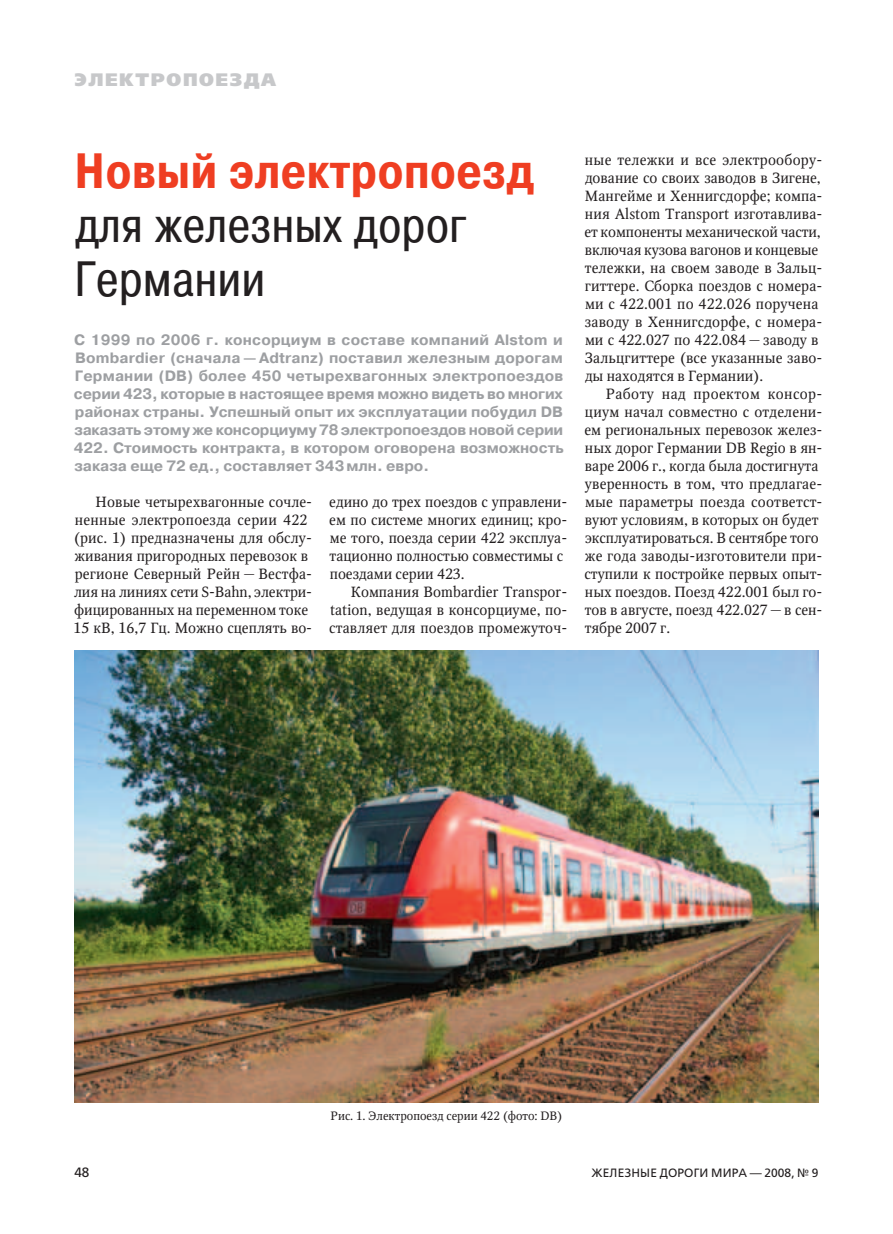
<style>
.page{position:relative;width:893px;height:1234px;background:#fff}
.page>*{position:absolute;margin:0;border:0;box-sizing:border-box;transform-origin:0 0}
.t1{font:49.5px/54px "Pragmatica Cond";color:#231f20}
.t2{font:700 49.5px "Pragmatica Cond";color:#ef3e22}
.t3{font:800 18px "Free Set";letter-spacing:.09em;color:#c7c8ca}
.t4{font:700 15px/18px "Pragmatica";color:#9d9fa2;text-align:justify}
.t5{font:14.7px/18px "Octava";letter-spacing:.005em;color:#231f20}
.t6{font:13.5px "Free Set";color:#231f20}
.t7{font:12px "Octava";color:#231f20}
.t8{font:12px "Free Set";letter-spacing:.01em;color:#231f20}
</style>
<div class="page">
<img style="left:74px;top:650px;width:745px;height:452px">
<p class="t3" style="left:74px;top:68px;width:203px">Электропоезда</p>
<h1 class="t2" style="left:74px;top:140px;width:461px">Новый электропоезд</h1>
<h1 class="t1" style="left:75px;top:197px;width:394px">для железных дорог<br>Германии</h1>
<p class="t4" style="left:74px;top:331px;width:491px">С 1999 по 2006 г. консорциум в составе компаний Alstom и Bombardier (сначала — Adtranz) поставил железным дорогам Германии (DB) более 450 четырехвагонных электропоездов серии 423, которые в настоящее время можно видеть во многих районах страны. Успешный опыт их эксплуатации побудил DB заказать этому же консорциуму 78 электропоездов новой серии 422. Стоимость контракта, в котором оговорена возможность заказа еще 72 ед., составляет 343млн. евро.</p>
<p class="t5" style="left:74px;top:493px;width:240px;text-indent:22px">Новые четырехвагонные сочле&shy;ненные электропоезда серии 422 (рис. 1) предназначены для обслу&shy;живания пригородных перевозок в регионе Северный Рейн — Вестфа&shy;лия на линиях сети S-Bahn, электри&shy;фицированных на переменном токе<br>15 кВ, 16,7 Гц. Можно сцеплять во-</p>
<p class="t5" style="left:329px;top:493px;width:240px">едино до трех поездов с управлени&shy;ем по системе многих единиц; кро&shy;ме того, поезда серии 422 эксплуа&shy;тационно полностью совместимы с поездами серии 423.</p>
<p class="t5" style="left:329px;top:583px;width:240px;text-indent:21px">Компания Bombardier Transpor&shy;tation, ведущая в консорциуме, по&shy;ставляет для поездов промежуточ-</p>
<p class="t5" style="left:584px;top:151px;width:240px">ные тележки и все электрообору&shy;дование со своих заводов в Зигене, Мангейме и Хеннигсдорфе; компа&shy;ния Alstom Transport изготавлива&shy;ет компоненты механической части, включая кузова вагонов и концевые тележки, на своем заводе в Зальц&shy;гиттере. Сборка поездов с номера&shy;ми с 422.001 по 422.026 поручена заводу в Хеннигсдорфе, с номера&shy;ми с 422.027 по 422.084 —заводу в Зальцгиттере (все указанные заво&shy;ды находятся в Германии).</p>
<p class="t5" style="left:584px;top:385px;width:240px;text-indent:21px">Работу над проектом консор&shy;циум начал совместно с отделени&shy;ем региональных перевозок желез&shy;ных дорог Германии DB Regio в ян&shy;варе 2006 г., когда была достигнута уверенность в том, что предлагае&shy;мые параметры поезда соответст&shy;вуют условиям, в которых он будет эксплуатироваться. В сентябре того же года заводы-изготовители при&shy;ступили к постройке первых опыт&shy;ных поездов. Поезд 422.001 был го&shy;тов в августе, поезд 422.027—в сен&shy;тябре 2007 г.</p>
<p class="t7" style="left:331px;top:1107px;width:233px">Рис. 1. Электропоезд серии 422 (фото: DB)</p>
<p class="t6" style="left:74px;top:1163px;width:17px">48</p>
<p class="t8" style="left:591px;top:1165px;width:229px">Железные дороги мира — 2008, № 9</p>
</div>
